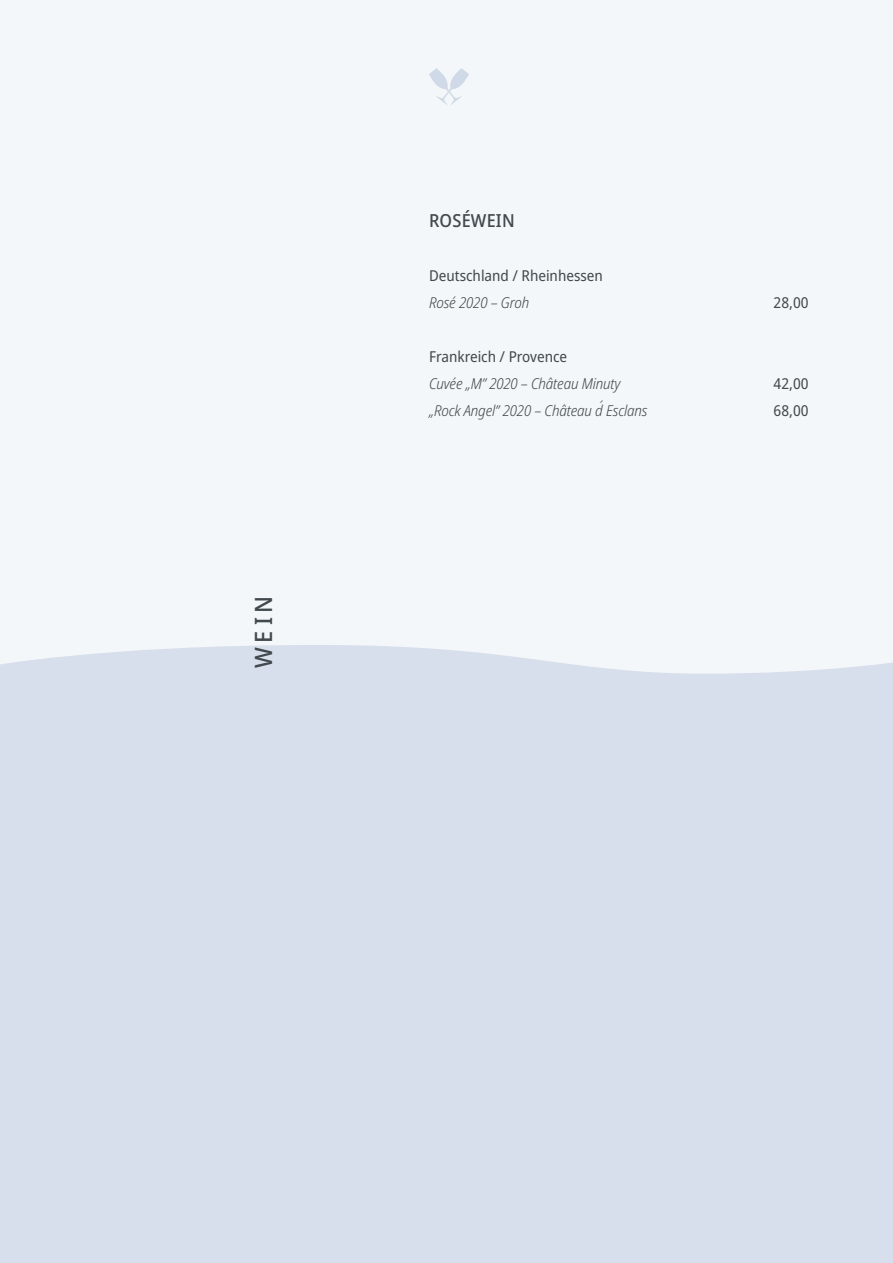
<style>
.page{position:relative;width:893px;height:1263px;background:#f4f7f9}
.page>*{position:absolute;margin:0;border:0;box-sizing:border-box;transform-origin:0 0}
.t1{font:500 semi-condensed 24px "Noto Sans";color:#41494e}
.t2{font:500 semi-condensed 18px "Noto Sans";letter-spacing:.01em;color:#41494e}
.t3{font:italic 300 semi-condensed 15px "Noto Sans";letter-spacing:-.01em;color:#41494e}
.t4{font:semi-condensed 15px "Noto Sans";color:#41494e}
</style>
<div class="page">
<svg style="left:429px;top:68px;width:40px;height:37px"></svg>
<div style="left:0;top:645px;width:893px;height:618px;background:#d7dfec"></div>
<h1 class="t1" style="left:247px;top:668px;width:74px;rotate:-90deg">WEIN</h1>
<p class="t2" style="left:429px;top:208px;width:87px">ROSÉWEIN</p>
<p class="t4" style="left:429px;top:265px;width:175px">Deutschland / Rheinhessen</p>
<p class="t3" style="left:429px;top:292px;width:102px">Rosé 2020 – Groh</p>
<p class="t4" style="left:774px;top:292px;width:36px">28,00</p>
<p class="t4" style="left:429px;top:346px;width:140px">Frankreich / Provence</p>
<p class="t3" style="left:429px;top:373px;width:193px">Cuvée „M” 2020 – Château Minuty</p>
<p class="t4" style="left:774px;top:373px;width:36px">42,00</p>
<p class="t3" style="left:429px;top:400px;width:220px">„Rock Angel” 2020 – Château d´ Esclans</p>
<p class="t4" style="left:774px;top:400px;width:36px">68,00</p>
</div>
